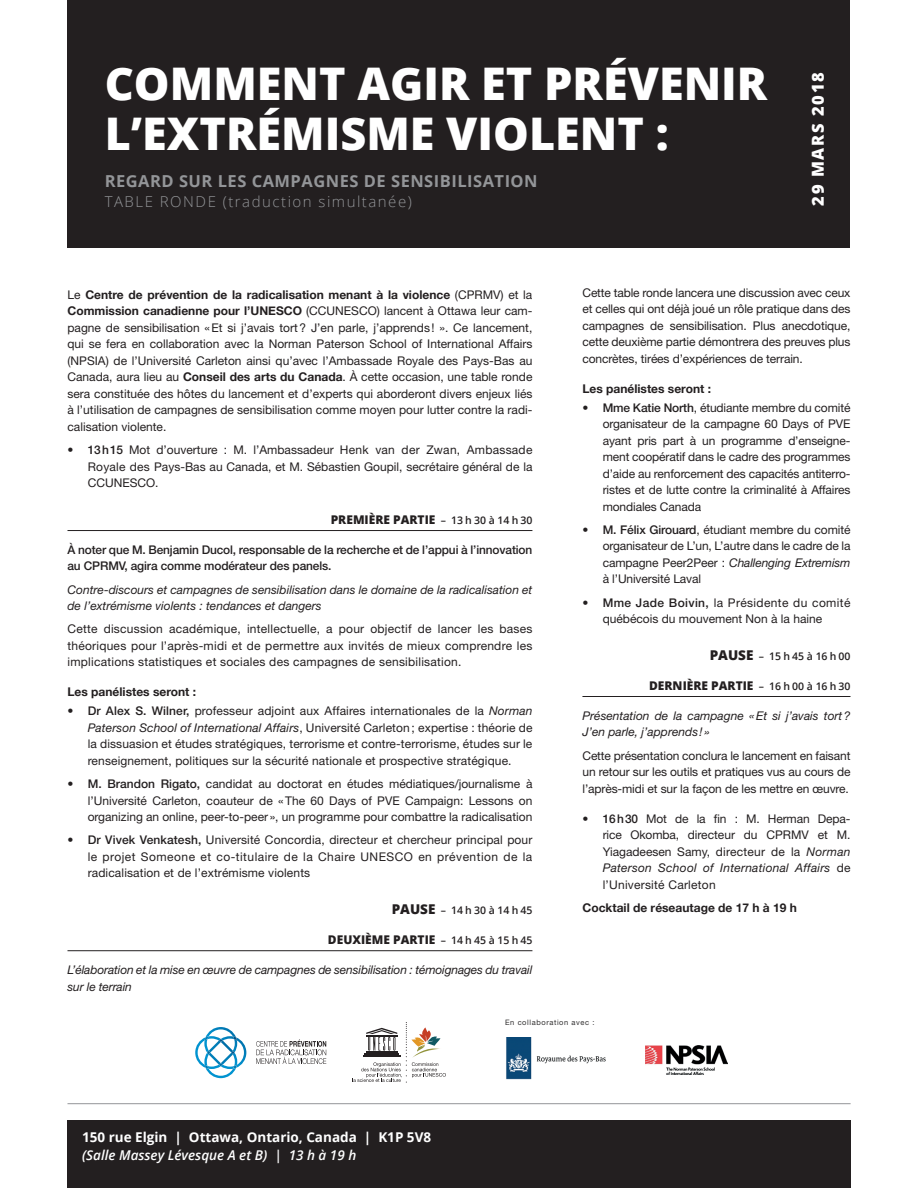
<style>
.page{position:relative;width:918px;height:1188px;background:#fff}
.page>*{position:absolute;margin:0;border:0;box-sizing:border-box;transform-origin:0 0}
.t1{font:800 45px/49.5px "Open Sans";color:#fff}
.t2{font:700 16.5px "Open Sans";letter-spacing:.03em;color:#939598}
.t3{font:800 16.5px "Open Sans";letter-spacing:.1em;color:#fff}
.t4{font:300 15px "Open Sans";letter-spacing:.1em;color:#939598}
.t5{font:700 13.5px "Open Sans";color:#fff}
.t6{font:italic 600 13.5px "Open Sans";color:#fff}
.t7{font:12px/16.5px "Helvetica Neue";color:#231f20;text-align:justify}
.t8{font:italic 12px/16.5px "Helvetica Neue";color:#231f20}
.t9{font:500 12px/16.5px "Helvetica Neue";letter-spacing:-.01em;color:#231f20}
.t10{font:800 12px "Open Sans";color:#231f20}
.t11{font:700 12px "Helvetica Neue";color:#231f20}
.t12{font:600 10.5px "Open Sans";color:#231f20}
.t13{font:7.5px "Helvetica Neue";letter-spacing:.08em;color:#312f30}
.s1{font-weight:700}
.s2{font-weight:500}
.s3{font-weight:600;font-size:10.5px}
.s4{font-style:italic}
.s5{font-weight:800;font-size:13.5px}
</style>
<div class="page">
<div style="left:68px;top:1121px;width:783px;height:67px;background:#231f20"></div>
<hr style="left:68px;top:1103px;width:783px;height:1px;background:#939598">
<div style="left:68px;top:0;width:782px;height:248px;background:#231f20"></div>
<hr style="left:68px;top:530px;width:464px;height:1px;background:#231f20">
<hr style="left:68px;top:950px;width:464px;height:1px;background:#231f20">
<hr style="left:582px;top:696px;width:269px;height:1px;background:#231f20">
<svg style="left:352px;top:1023px;width:94px;height:60px"></svg>
<img style="left:412px;top:1048px;width:29px;height:10px">
<svg style="left:256px;top:1040px;width:70px;height:24px"></svg>
<svg style="left:195px;top:1027px;width:51px;height:51px"></svg>
<img style="left:506px;top:1038px;width:100px;height:42px">
<img style="left:645px;top:1046px;width:83px;height:29px">
<h1 class="t1" style="left:105px;top:57px;width:664px">COMMENT AGIR ET PRÉVENIR<br>L’EXTRÉMISME VIOLENT :</h1>
<h2 class="t2" style="left:105px;top:169px;width:434px">REGARD SUR LES CAMPAGNES DE SENSIBILISATION</h2>
<p class="t4" style="left:105px;top:191px;width:309px">TABLE RONDE (traduction simultanée)</p>
<h2 class="t3" style="left:805px;top:206px;width:135px;rotate:-90deg">29 MARS 2018</h2>
<p class="t7" style="left:68px;top:286px;width:466px">Le <span class="s1">Centre de prévention de la radicalisation menant à la violence</span> (CPRMV) et la <span class="s1">Commission canadienne pour l’UNESCO</span> (CCUNESCO) lancent à Ottawa leur cam&shy;pagne de sensibilisation «Et si j’avais tort? J’en parle, j’apprends ! ». Ce lancement, qui se fera en collaboration avec la Norman Paterson School of International Affairs (NPSIA) de l’Université Carleton ainsi qu’avec l’Ambassade Royale des Pays-Bas au Canada, aura lieu au <span class="s1">Conseil des arts du Canada</span>. À cette occasion, une table ronde sera constituée des hôtes du lancement et d’experts qui aborderont divers enjeux liés à l’utilisation de campagnes de sensibilisation comme moyen pour lutter contre la radi&shy;calisation violente.</p>
<p class="t7" style="left:88px;top:442px;width:446px;text-indent:-20px"><span class="s2">• 13h15</span> Mot d’ouverture : M. l’Ambassadeur Henk van der Zwan, Ambassade Royale des Pays-Bas au Canada, et M. Sébastien Goupil, secrétaire général de la CCUNESCO.</p>
<p class="t10" style="left:331px;top:510px;width:203px">PREMIÈRE PARTIE <span class="s3">– 13 h 30 à 14 h 30</span></p>
<p class="t9" style="left:68px;top:541px;width:466px">À noter que M. Benjamin Ducol, responsable de la recherche et de l’appui à l’innovation au CPRMV, agira comme modérateur des panels.</p>
<p class="t8" style="left:68px;top:581px;width:466px">Contre-discours et campagnes de sensibilisation dans le domaine de la radicalisation et de l’extrémisme violents : tendances et dangers</p>
<p class="t7" style="left:68px;top:621px;width:466px">Cette discussion académique, intellectuelle, a pour objectif de lancer les bases théoriques pour l’après-midi et de permettre aux invités de mieux comprendre les implications statistiques et sociales des campagnes de sensibilisation.</p>
<p class="t11" style="left:68px;top:685px;width:130px">Les panélistes seront :</p>
<p class="t7" style="left:88px;top:703px;width:446px;text-indent:-20px"><span class="s2">• Dr Alex S. Wilner,</span> professeur adjoint aux Affaires internationales de la <span class="s4">Norman Paterson School of International Affairs</span>, Université Carleton ; expertise : théorie de la dissuasion et études stratégiques, terrorisme et contre-terrorisme, études sur le renseignement, politiques sur la sécurité nationale et prospective stratégique.</p>
<p class="t7" style="left:88px;top:775px;width:446px;text-indent:-20px"><span class="s2">• M. Brandon Rigato,</span> candidat au doctorat en études médiatiques/journalisme à l’Université Carleton, coauteur de «The 60 Days of PVE Campaign: Lessons on organizing an online, peer-to-peer », un programme pour combattre la radicalisation</p>
<p class="t7" style="left:88px;top:832px;width:446px;text-indent:-20px"><span class="s2">• Dr Vivek Venkatesh,</span> Université Concordia, directeur et chercheur principal pour le projet Someone et co-titulaire de la Chaire UNESCO en prévention de la radicalisation et de l’extrémisme violents</p>
<p class="t12" style="left:392px;top:903px;width:142px"><span class="s5">PAUSE</span> – 14 h 30 à 14 h 45</p>
<p class="t10" style="left:328px;top:931px;width:206px">DEUXIÈME PARTIE <span class="s3">– 14 h 45 à 15 h 45</span></p>
<p class="t8" style="left:68px;top:961px;width:466px">L’élaboration et la mise en œuvre de campagnes de sensibilisation : témoignages du travail sur le terrain</p>
<p class="t7" style="left:582px;top:284px;width:270px">Cette table ronde lancera une discussion avec ceux et celles qui ont déjà joué un rôle pratique dans des campagnes de sensibilisation. Plus anecdotique, cette deuxième partie démontrera des preuves plus concrètes, tirées d’expériences de terrain.</p>
<p class="t11" style="left:582px;top:381px;width:130px">Les panélistes seront :</p>
<p class="t7" style="left:603px;top:399px;width:249px;text-indent:-20px">• <span class="s2">Mme Katie North</span>, étudiante membre du comité organisateur de la campagne 60 Days of PVE ayant pris part à un programme d’enseigne&shy;ment coopératif dans le cadre des programmes d’aide au renforcement des capacités antiterro&shy;ristes et de lutte contre la criminalité à Affaires mondiales Canada</p>
<p class="t7" style="left:603px;top:521px;width:249px;text-indent:-20px"><span class="s2">• M. Félix Girouard</span>, étudiant membre du comité organisateur de L’un, L’autre dans le cadre de la campagne Peer2Peer : <span class="s4">Challenging Extremism </span>à l’Université Laval</p>
<p class="t7" style="left:603px;top:594px;width:249px;text-indent:-20px"><span class="s2">• Mme Jade Boivin,</span> la Présidente du comité québécois du mouvement Non à la haine</p>
<p class="t12" style="left:710px;top:649px;width:142px"><span class="s5">PAUSE</span> – 15 h 45 à 16 h 00</p>
<p class="t10" style="left:649px;top:676px;width:203px">DERNIÈRE PARTIE <span class="s3">– 16 h 00 à 16 h 30</span></p>
<p class="t8" style="left:582px;top:707px;width:270px">Présentation de la campagne «Et si j’avais tort?<br>J’en parle, j’apprends ! »</p>
<p class="t7" style="left:582px;top:747px;width:270px">Cette présentation conclura le lancement en faisant un retour sur les outils et pratiques vus au cours de l’après-midi et sur la façon de les mettre en œuvre.</p>
<p class="t7" style="left:603px;top:810px;width:249px;text-indent:-20px">• <span class="s2">16h30</span> Mot de la fin : M. Herman Depa&shy;rice Okomba, directeur du CPRMV et M.<br>Yiagadeesen Samy, directeur de la <span class="s4">Norman Paterson School of International Affairs</span> de l’Université Carleton</p>
<p class="t11" style="left:582px;top:900px;width:216px">Cocktail de réseautage de 17 h à 19 h</p>
<p class="t5" style="left:82px;top:1128px;width:351px">150 rue Elgin | Ottawa, Ontario, Canada | K1P 5V8</p>
<p class="t6" style="left:82px;top:1146px;width:276px">(Salle Massey Lévesque A et B) | 13 h à 19 h</p>
<p class="t13" style="left:505px;top:1018px;width:91px">En collaboration avec :</p>
</div>
